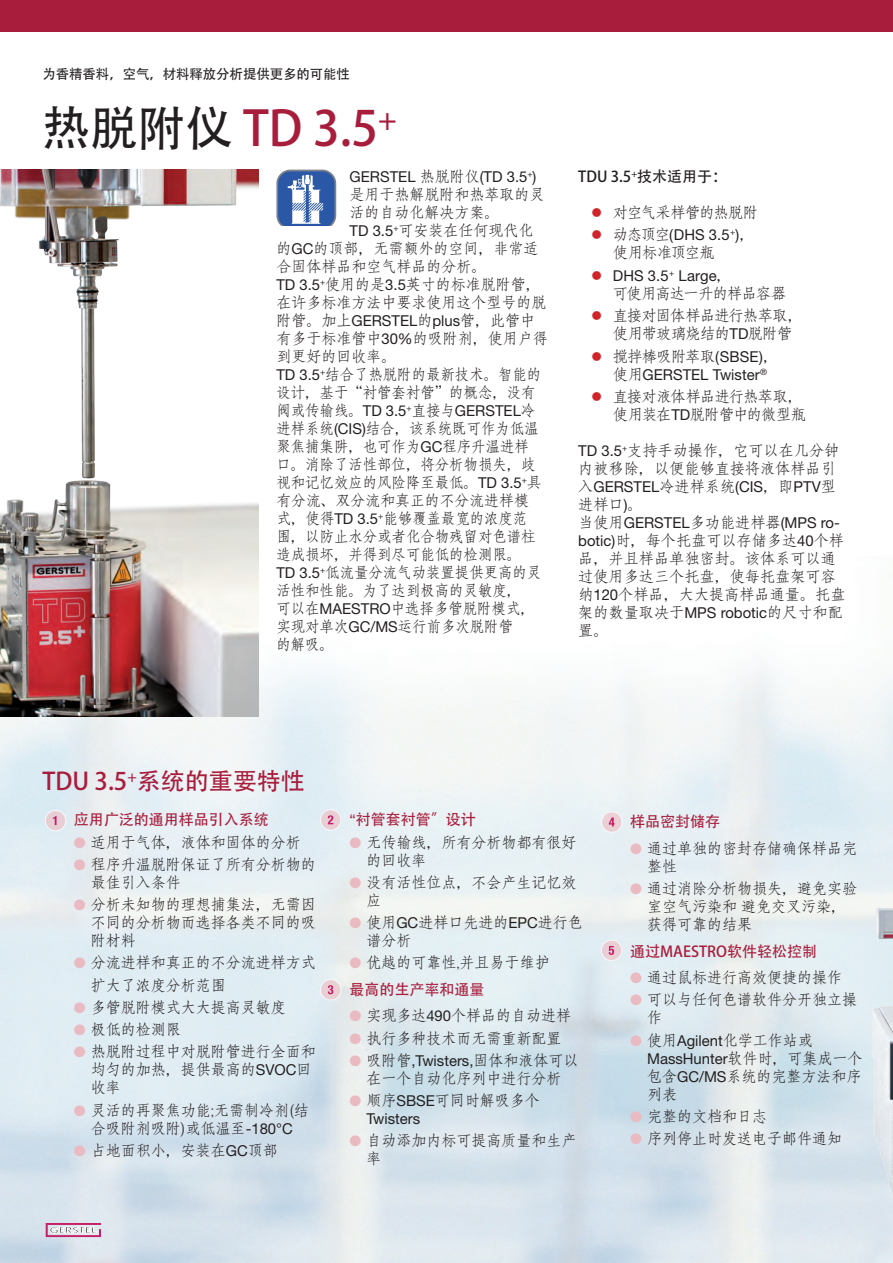
<style>
.page{position:relative;width:893px;height:1263px;background:#fff}
.page>*{position:absolute;margin:0;border:0;box-sizing:border-box;transform-origin:0 0}
.t1{font:48px "Adobe Heiti Std";color:#a91d3c}
.t2{font:24px "Adobe Heiti Std";color:#a91d3c}
.t3{font:15px/18px "Adobe Fangsong Std";color:#231f20}
.t4{font:15px/18px "Adobe Fangsong Std";color:#231f20;scale:.96 1}
.t5{font:15px "Helvetica Neue";color:#231f20}
.t6{font:15px/18px "Adobe Fangsong Std";letter-spacing:-.045em;color:#231f20}
.t7{font:15px "Adobe Heiti Std";color:#a91d3c}
.t8{font:15px "Adobe Fangsong Std";letter-spacing:-.035em;color:#231f20}
.t9{font:15px "Adobe Heiti Std";color:#231f20}
.t10{font:15px "Adobe Fangsong Std";letter-spacing:-.04em;color:#231f20}
.t11{font:15px "Adobe Fangsong Std";letter-spacing:-.055em;color:#231f20}
.t12{font:13.5px "Adobe Heiti Std";color:#231f20}
.s1{color:#231f20}
.s2{font-family:"Adobe Fangsong Std"}
.s3{font-family:"Helvetica Neue"}
.s4{color:#d1232a}
.s5{color:#eabac2}
</style>
<div class="page">
<img style="left:0;top:508px;width:893px;height:755px">
<svg style="left:46px;top:1223px;width:55px;height:14px"></svg>
<div style="left:0;top:0;width:893px;height:32px;background:#a91d3c"></div>
<svg style="left:45px;top:810px;width:21px;height:21px"></svg>
<div style="left:45px;top:810px;width:21px;height:21px;border:1px solid #fff;border-radius:50%"></div>
<svg style="left:53px;top:816px;width:4px;height:9px"></svg>
<svg style="left:320px;top:979px;width:21px;height:21px"></svg>
<div style="left:320px;top:979px;width:21px;height:21px;border:1px solid #fff;border-radius:50%"></div>
<svg style="left:328px;top:985px;width:5px;height:9px"></svg>
<svg style="left:602px;top:812px;width:20px;height:20px"></svg>
<div style="left:601px;top:811px;width:21px;height:22px;border:1px solid #fff;border-radius:50%"></div>
<svg style="left:609px;top:817px;width:6px;height:9px"></svg>
<svg style="left:601px;top:940px;width:21px;height:20px"></svg>
<div style="left:601px;top:940px;width:21px;height:21px;border:1px solid #fff;border-radius:50%"></div>
<svg style="left:609px;top:946px;width:5px;height:9px"></svg>
<svg style="left:276px;top:170px;width:60px;height:56px"></svg>
<img style="left:0;top:170px;width:258px;height:546px">
<img style="left:872px;top:770px;width:21px;height:423px">
<svg style="left:320px;top:810px;width:21px;height:20px"></svg>
<div style="left:320px;top:809px;width:21px;height:21px;border:1px solid #fff;border-radius:50%"></div>
<svg style="left:328px;top:815px;width:5px;height:9px"></svg>
<p class="t12" style="left:43px;top:66px;width:309px">为香精香料，空气，材料释放分析提供更多的可能性</p>
<h1 class="t1" style="left:43px;top:99px;width:356px"><span class="s1">热脱附仪</span> TD 3.5<sup>+</sup></h1>
<p class="t5" style="left:350px;top:168px;width:188px">GERSTEL <span class="s2">热脱附仪</span>(TD 3.5<sup>+</sup>)</p>
<p class="t3" style="left:350px;top:186px;width:196px">是用于热解脱附和热萃取的灵</p>
<p class="t3" style="left:350px;top:204px;width:151px">活的自动化解决方案。</p>
<p class="t3" style="left:350px;top:222px;width:185px"><span class="s3">TD 3.5</span><sup>+</sup>可安装在任何现代化</p>
<p class="t3" style="left:276px;top:240px;width:263px">的<span class="s3">GC</span>的顶部，无需额外的空间，非常适</p>
<p class="t3" style="left:276px;top:258px;width:211px">合固体样品和空气样品的分析。</p>
<p class="t3" style="left:276px;top:276px;width:266px"><span class="s3">TD 3.5</span><sup>+</sup>使用的是<span class="s3">3.5</span>英寸的标准脱附管，</p>
<p class="t3" style="left:276px;top:294px;width:271px">在许多标准方法中要求使用这个型号的脱</p>
<p class="t3" style="left:276px;top:312px;width:260px">附管。加上<span class="s3">GERSTEL</span>的<span class="s3">plus</span>管，此管中</p>
<p class="t3" style="left:276px;top:330px;width:273px">有多于标准管中<span class="s3">30%</span>的吸附剂，使用户得</p>
<p class="t3" style="left:276px;top:348px;width:121px">到更好的回收率。</p>
<p class="t4" style="left:276px;top:366px;width:277px"><span class="s3">TD 3.5</span><sup>+</sup>结合了热脱附的最新技术。智能的</p>
<p class="t4" style="left:276px;top:384px;width:272px">设计，基于“衬管套衬管”的概念，没有</p>
<p class="t5" style="left:276px;top:402px;width:260px"><span class="s2">阀或传输线。</span>TD 3.5<sup>+</sup><span class="s2">直接与</span>GERSTEL<span class="s2">冷</span></p>
<p class="t4" style="left:276px;top:420px;width:278px">进样系统<span class="s3">(CIS)</span>结合，该系统既可作为低温聚焦捕集阱，也可作为<span class="s3">GC</span>程序升温进样口。消除了活性部位，将分析物损失，歧视和记忆效应的风险降至最低。<span class="s3">TD 3.5</span><sup>+</sup>具有分流、双分流和真正的不分流进样模式，使得<span class="s3">TD 3.5</span><sup>+</sup>能够覆盖最宽的浓度范围，以防止水分或者化合物残留对色谱柱造成损坏，并得到尽可能低的检测限。<br><span class="s3">TD 3.5</span><sup>+</sup>低流量分流气动装置提供更高的灵活性和性能。为了达到极高的灵敏度，<br>可以在<span class="s3">MAESTRO</span>中选择多管脱附模式，实现对单次<span class="s3">GC/MS</span>运行前多次脱附管<br>的解吸。</p>
<p class="t9" style="left:578px;top:167px;width:150px">TDU 3.5<sup>+</sup>技术适用于：</p>
<p class="t10" style="left:591px;top:203px;width:169px"><span class="s4">●</span> 对空气采样管的热脱附</p>
<p class="t5" style="left:591px;top:226px;width:165px"><span class="s4">●</span> <span class="s2">动态顶空</span>(DHS 3.5<sup>+</sup>)<span class="s2">，</span></p>
<p class="t11" style="left:613px;top:243px;width:103px">使用标准顶空瓶</p>
<p class="t5" style="left:591px;top:266px;width:142px"><span class="s4">●</span> DHS 3.5<sup>+</sup> Large<span class="s2">，</span></p>
<p class="t6" style="left:613px;top:284px;width:175px">可使用高达一升的样品容器</p>
<p class="t6" style="left:613px;top:307px;width:192px;text-indent:-22px"><span class="s4">●</span> 直接对固体样品进行热萃取，使用带玻璃烧结的<span class="s3">TD</span>脱附管</p>
<p class="t8" style="left:591px;top:347px;width:189px"><span class="s4">●</span> 搅拌棒吸附萃取<span class="s3">(SBSE)</span>，</p>
<p class="t5" style="left:613px;top:365px;width:156px"><span class="s2">使用</span>GERSTEL Twister<sup>®</sup></p>
<p class="t6" style="left:591px;top:388px;width:216px;text-align:right"><span class="s4">●</span> 直接对液体样品进行热萃取，使用装在<span class="s3">TD</span>脱附管中的微型瓶</p>
<p class="t3" style="left:578px;top:442px;width:263px"><span class="s3">TD 3.5</span><sup>+</sup>支持手动操作，它可以在几分钟内被移除，以便能够直接将液体样品引</p>
<p class="t5" style="left:578px;top:478px;width:259px"><span class="s2">入</span>GERSTEL<span class="s2">冷进样系统</span>(CIS<span class="s2">，即</span>PTV<span class="s2">型</span></p>
<p class="t3" style="left:578px;top:496px;width:66px">进样口<span class="s3">)</span>。</p>
<p class="t5" style="left:578px;top:514px;width:263px"><span class="s2">当使用</span>GERSTEL<span class="s2">多功能进样器</span>(MPS ro-</p>
<p class="t3" style="left:578px;top:532px;width:269px"><span class="s3">botic)</span>时，每个托盘可以存储多达<span class="s3">40</span>个样品，并且样品单独密封。该体系可以通过使用多达三个托盘，使每托盘架可容纳<span class="s3">120</span>个样品，大大提高样品通量。托盘架的数量取决于<span class="s3">MPS robotic</span>的尺寸和配置。</p>
<h2 class="t2" style="left:43px;top:767px;width:264px">TDU 3.5<sup>+</sup>系统的重要特性</h2>
<p class="t7" style="left:74px;top:811px;width:197px">应用广泛的通用样品引入系统</p>
<p class="t3" style="left:74px;top:833px;width:229px"><span class="s5">●</span> 适用于气体，液体和固体的分析</p>
<p class="t3" style="left:91px;top:855px;width:226px;text-indent:-17px"><span class="s5">●</span> 程序升温脱附保证了所有分析物的最佳引入条件</p>
<p class="t3" style="left:91px;top:896px;width:226px;text-align:justify;text-indent:-17px"><span class="s5">●</span> 分析未知物的理想捕集法，无需因不同的分析物而选择各类不同的吸附材料</p>
<p class="t3" style="left:91px;top:952px;width:226px;line-height:22.2px;text-indent:-17px"><span class="s5">●</span> 分流进样和真正的不分流进样方式扩大了浓度分析范围</p>
<p class="t3" style="left:74px;top:998px;width:214px"><span class="s5">●</span> 多管脱附模式大大提高灵敏度</p>
<p class="t3" style="left:74px;top:1021px;width:109px"><span class="s5">●</span> 极低的检测限</p>
<p class="t3" style="left:91px;top:1043px;width:227px;text-indent:-17px"><span class="s5">●</span> 热脱附过程中对脱附管进行全面和均匀的加热，提供最高的<span class="s3">SVOC</span>回收率</p>
<p class="t3" style="left:74px;top:1101px;width:237px;text-align:center"><span class="s5">●</span> 灵活的再聚焦功能;无需制冷剂(结合吸附剂吸附)或低温至<span class="s3">-180°C</span></p>
<p class="t3" style="left:74px;top:1141px;width:206px"><span class="s5">●</span> 占地面积小，安装在<span class="s3">GC</span>顶部</p>
<p class="t7" style="left:349px;top:811px;width:128px"><span class="s3">“</span>衬管套衬管”设计</p>
<p class="t3" style="left:366px;top:833px;width:211px;text-indent:-17px"><span class="s5">●</span> 无传输线，所有分析物都有很好的回收率</p>
<p class="t3" style="left:366px;top:873px;width:211px;text-indent:-17px"><span class="s5">●</span> 没有活性位点，不会产生记忆效应</p>
<p class="t3" style="left:366px;top:914px;width:218px;text-indent:-17px"><span class="s5">●</span> 使用<span class="s3">GC</span>进样口先进的<span class="s3">EPC</span>进行色谱分析</p>
<p class="t3" style="left:349px;top:954px;width:202px"><span class="s5">●</span> 优越的可靠性,并且易于维护</p>
<p class="t7" style="left:349px;top:980px;width:137px">最高的生产率和通量</p>
<p class="t3" style="left:349px;top:1007px;width:223px"><span class="s5">●</span> 实现多达<span class="s3">490</span>个样品的自动进样</p>
<p class="t3" style="left:349px;top:1029px;width:214px"><span class="s5">●</span> 执行多种技术而无需重新配置</p>
<p class="t3" style="left:349px;top:1051px;width:231px;text-align:center"><span class="s5">●</span> 吸附管<span class="s3">,Twisters,</span>固体和液体可以在一个自动化序列中进行分析</p>
<p class="t3" style="left:349px;top:1092px;width:192px"><span class="s5">●</span> 顺序<span class="s3">SBSE</span>可同时解吸多个</p>
<p class="t5" style="left:366px;top:1110px;width:55px">Twisters</p>
<p class="t3" style="left:366px;top:1132px;width:211px;text-indent:-17px"><span class="s5">●</span> 自动添加内标可提高质量和生产率</p>
<p class="t7" style="left:630px;top:813px;width:91px">样品密封储存</p>
<p class="t3" style="left:647px;top:839px;width:211px;text-indent:-17px"><span class="s5">●</span> 通过单独的密封存储确保样品完整性</p>
<p class="t3" style="left:647px;top:880px;width:211px;text-indent:-17px"><span class="s5">●</span> 通过消除分析物损失，避免实验室空气污染和 避免交叉污染，获得可靠的结果</p>
<p class="t7" style="left:630px;top:942px;width:189px">通过MAESTRO软件轻松控制</p>
<p class="t3" style="left:630px;top:969px;width:214px"><span class="s5">●</span> 通过鼠标进行高效便捷的操作</p>
<p class="t3" style="left:647px;top:991px;width:211px;text-indent:-17px"><span class="s5">●</span> 可以与任何色谱软件分开独立操作</p>
<p class="t3" style="left:630px;top:1031px;width:184px"><span class="s5">●</span> 使用<span class="s3">Agilent</span>化学工作站或</p>
<p class="t5" style="left:647px;top:1049px;width:217px">MassHunter<span class="s2">软件时，可集成一个</span></p>
<p class="t3" style="left:647px;top:1067px;width:216px">包含<span class="s3">GC/MS</span>系统的完整方法和序列表</p>
<p class="t3" style="left:630px;top:1107px;width:139px"><span class="s5">●</span> 完整的文档和日志</p>
<p class="t3" style="left:630px;top:1130px;width:214px"><span class="s5">●</span> 序列停止时发送电子邮件通知</p>
</div>
